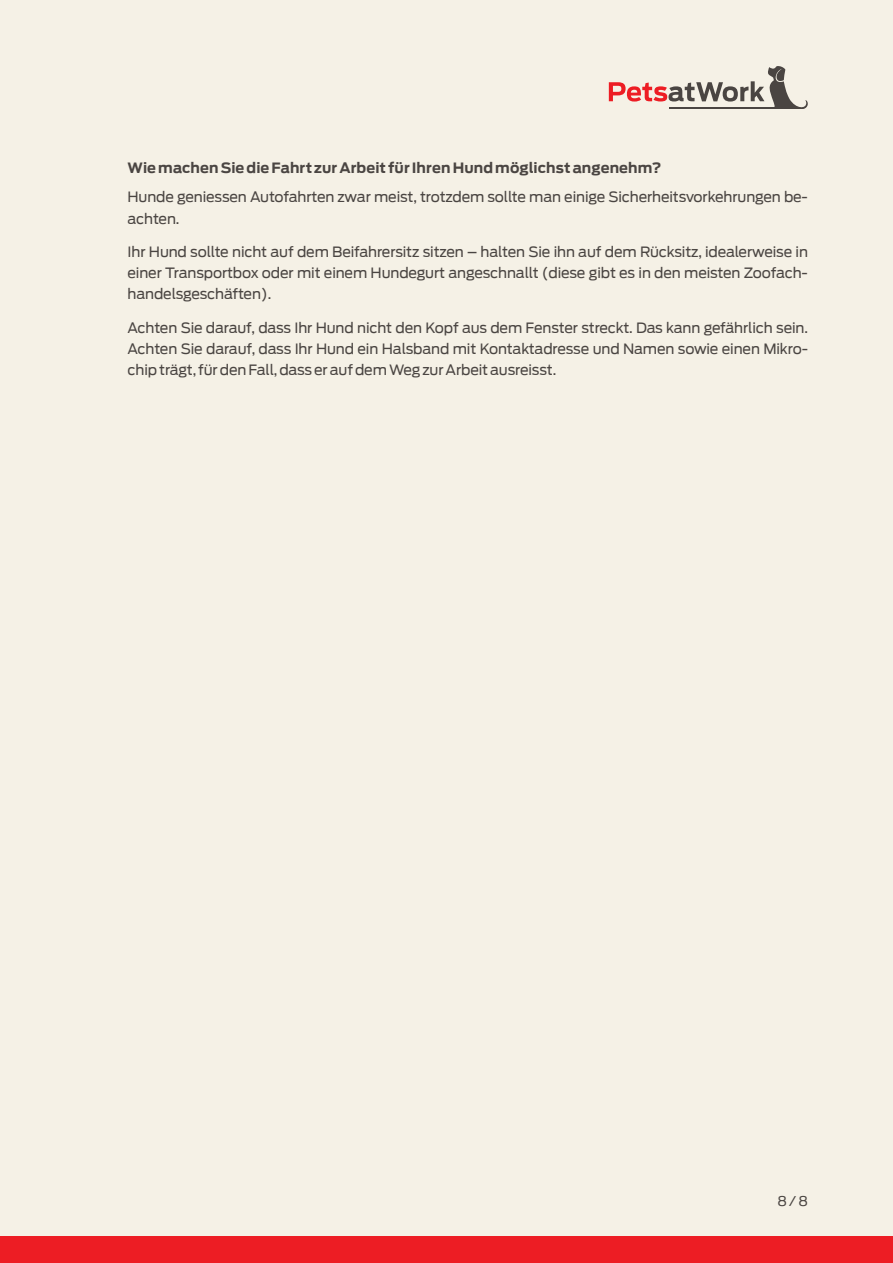
<style>
.page{position:relative;width:893px;height:1263px;background:#f5f1e6}
.page>*{position:absolute;margin:0;border:0;box-sizing:border-box;transform-origin:0 0}
.t1{font:14.25px/21px "Antenna";letter-spacing:-.01em;color:#4a4542;text-align:justify}
.t2{font:700 14.25px "Antenna";letter-spacing:.005em;color:#4a4542}
.t3{font:13.5px "Antenna";color:#4a4542}
</style>
<div class="page">
<div style="left:0;top:1236px;width:893px;height:27px;background:#ed1d24"></div>
<svg style="left:609px;top:66px;width:199px;height:43px"></svg>
<p class="t2" style="left:128px;top:159px;width:535px">Wie machen Sie die Fahrt zur Arbeit für Ihren Hund möglichst angenehm?</p>
<p class="t1" style="left:128px;top:187px;width:682px">Hunde geniessen Autofahrten zwar meist, trotzdem sollte man einige Sicherheitsvorkehrungen be&shy;achten.</p>
<p class="t1" style="left:128px;top:242px;width:682px">Ihr Hund sollte nicht auf dem Beifahrersitz sitzen – halten Sie ihn auf dem Rücksitz, idealerweise in einer Transportbox oder mit einem Hundegurt angeschnallt (diese gibt es in den meisten Zoofach&shy;handelsgeschäften).</p>
<p class="t1" style="left:128px;top:317px;width:682px">Achten Sie darauf, dass Ihr Hund nicht den Kopf aus dem Fenster streckt. Das kann gefährlich sein.<br>Achten Sie darauf, dass Ihr Hund ein Halsband mit Kontaktadresse und Namen sowie einen Mikro&shy;chip trägt, für den Fall, dass er auf dem Weg zur Arbeit ausreisst.</p>
<p class="t3" style="left:777px;top:1193px;width:32px">8 / 8</p>
</div>
